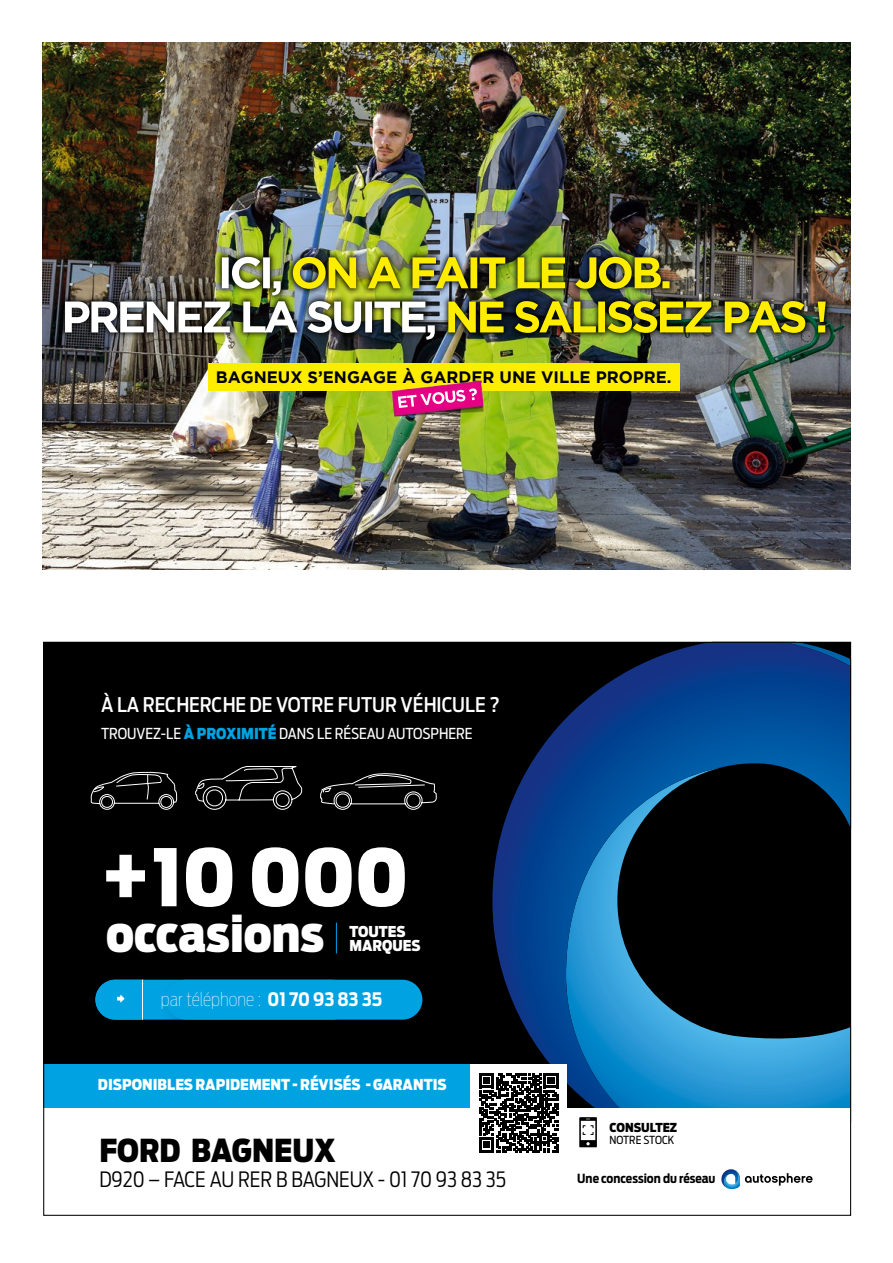
<style>
.page{position:relative;width:893px;height:1263px;background:#fff}
.page>*{position:absolute;margin:0;border:0;box-sizing:border-box;transform-origin:0 0}
.t1{font:900 48.6px "Ford Antenna Cond";color:#fff}
.t2{font:900 31.5px "Ford Antenna Cond";letter-spacing:-.005em;color:#000}
.t3{font:300 21px "Ford Antenna Cond";letter-spacing:-.005em;color:#000}
.t4{font:500 20.1px "Ford Antenna Cond";color:#fff}
.t5{font:100 18.45px "Ford Antenna Cond";color:#fff}
.t6{font:700 16.5px "Gotham";color:#000}
.t7{font:15px "Ford Antenna Cond";color:#fff}
.t8{font:900 15px "Ford Antenna Cond";color:#fff}
.t9{font:900 14.85px/14.1px "Ford Antenna Cond";letter-spacing:-.005em;color:#fff}
.t10{font:700 12.45px "Ford Antenna Cond";color:#000}
.t11{font:900 12.3px "Ford Antenna Cond";color:#000}
.t12{font:11.1px "Ford Antenna Cond";color:#000}
.s1{font-weight:900;color:#00a2e2}
.s2{font-weight:700}
</style>
<div class="page">
<div style="left:43px;top:642px;width:808px;height:467px;background:#000"></div>
<div style="left:43px;top:1064px;width:460px;height:45px;background:#00a2e2"></div>
<svg style="left:492px;top:644px;width:357px;height:465px"></svg>
<svg style="left:721px;top:1169px;width:92px;height:20px"></svg>
<svg style="left:154px;top:847px;width:251px;height:60px"></svg>
<svg style="left:91px;top:766px;width:346px;height:44px"></svg>
<div style="left:95px;top:980px;width:257px;height:40px;background:#00a2e2;border-radius:20px"></div>
<svg style="left:95px;top:980px;width:47px;height:40px"></svg>
<div style="left:159px;top:973px;width:279px;height:62px;background:#000"></div>
<div style="left:166px;top:980px;width:256px;height:40px;background:#00a2e2;border-radius:20px"></div>
<hr style="left:142px;top:980px;width:1px;height:40px;background:#fff">
<hr style="left:336px;top:922px;width:1px;height:31px;background:#00a2e2">
<svg style="left:106px;top:855px;width:39px;height:42px"></svg>
<div style="left:470px;top:1064px;width:97px;height:97px;background:#fff"></div>
<svg style="left:479px;top:1073px;width:79px;height:79px"></svg>
<svg style="left:579px;top:1117px;width:18px;height:30px"></svg>
<img style="left:43px;top:43px;width:807px;height:527px">
<div style="left:442px;top:295px;width:390px;height:44px;background:#000;opacity:.9"></div>
<img style="left:448px;top:301px;width:378px;height:32px">
<div style="left:59px;top:295px;width:382px;height:51px;background:#000;opacity:.9"></div>
<img style="left:65px;top:301px;width:370px;height:39px">
<div style="left:286px;top:250px;width:390px;height:45px;background:#000;opacity:.9"></div>
<img style="left:293px;top:257px;width:377px;height:32px">
<div style="left:215px;top:250px;width:72px;height:52px;background:#000;opacity:.9"></div>
<img style="left:222px;top:257px;width:59px;height:38px">
<div style="left:208px;top:363px;width:471px;height:27px;background:#ffed00"></div>
<img style="left:373px;top:380px;width:126px;height:42px">
<svg style="left:398px;top:388px;width:79px;height:20px"></svg>
<p class="t6" style="left:216px;top:367px;width:457px">BAGNEUX S’ENGAGE À GARDER UNE VILLE PROPRE.</p>
<h3 class="t4" style="left:101px;top:687px;width:400px">À LA RECHERCHE DE VOTRE FUTUR VÉHICULE ?</h3>
<p class="t7" style="left:101px;top:721px;width:373px">TROUVEZ-LE <span class="s1">À PROXIMITÉ</span> DANS LE RÉSEAU AUTOSPHERE</p>
<h1 class="t1" style="left:106px;top:889px;width:220px">occasions</h1>
<p class="t5" style="left:161px;top:984px;width:223px">par téléphone : <span class="s2">01 70 93 83 35</span></p>
<p class="t9" style="left:349px;top:922px;width:73px">TOUTES<br>MARQUES</p>
<p class="t8" style="left:98px;top:1071px;width:350px">DISPONIBLES RAPIDEMENT - RÉVISÉS - GARANTIS</p>
<h2 class="t2" style="left:99px;top:1121px;width:238px">FORD BAGNEUX</h2>
<h3 class="t3" style="left:99px;top:1161px;width:408px">D920 – FACE AU RER B BAGNEUX - 01 70 93 83 35</h3>
<p class="t11" style="left:610px;top:1116px;width:69px">CONSULTEZ</p>
<p class="t12" style="left:610px;top:1131px;width:66px">NOTRE STOCK</p>
<p class="t10" style="left:577px;top:1168px;width:140px">Une concession du réseau</p>
</div>
